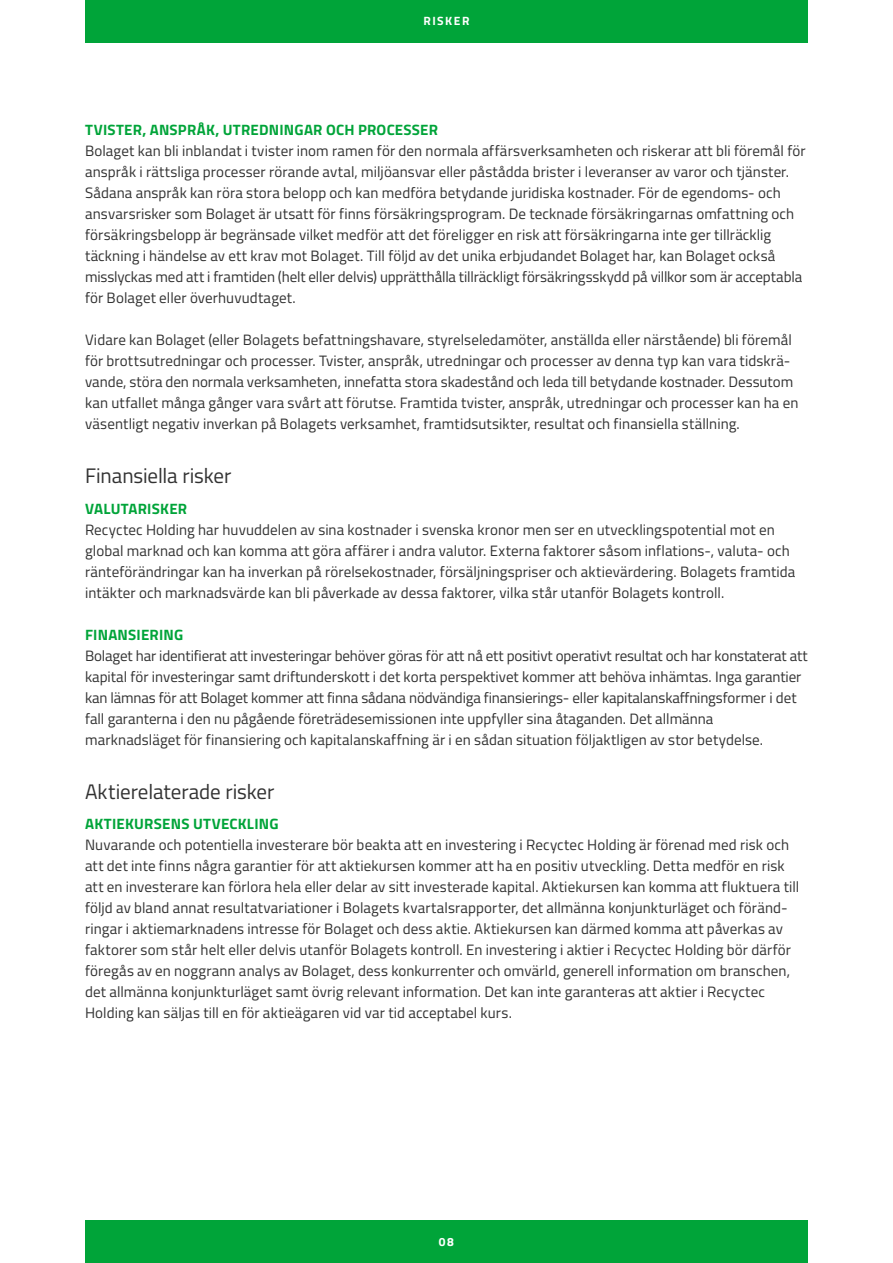
<style>
.page{position:relative;width:893px;height:1263px;background:#fff}
.page>*{position:absolute;margin:0;border:0;box-sizing:border-box;transform-origin:0 0}
.t1{font:21px "Titillium Web";letter-spacing:-.005em;color:#323232}
.t2{font:15px/21px "Titillium Web";letter-spacing:.005em;color:#323232}
.t3{font:700 15px "Titillium Web";letter-spacing:.015em;color:#00a439}
.t4{font:700 12px "Titillium Web";letter-spacing:.125em;color:#fff}
</style>
<div class="page">
<div style="left:85px;top:0;width:723px;height:43px;background:#00a439"></div>
<div style="left:85px;top:1220px;width:723px;height:43px;background:#00a439"></div>
<p class="t4" style="left:423px;top:12px;width:48px">RISKER</p>
<p class="t3" style="left:85px;top:118px;width:354px">TVISTER, ANSPRÅK, UTREDNINGAR OCH PROCESSER</p>
<p class="t2" style="left:85px;top:139px;width:722px">Bolaget kan bli inblandat i tvister inom ramen för den normala affärsverksamheten och riskerar att bli föremål för anspråk i rättsliga processer rörande avtal, miljöansvar eller påstådda brister i leveranser av varor och tjänster.<br>Sådana anspråk kan röra stora belopp och kan medföra betydande juridiska kostnader. För de egendoms- och ansvarsrisker som Bolaget är utsatt för finns försäkringsprogram. De tecknade försäkringarnas omfattning och försäkringsbelopp är begränsade vilket medför att det föreligger en risk att försäkringarna inte ger tillräcklig täckning i händelse av ett krav mot Bolaget. Till följd av det unika erbjudandet Bolaget har, kan Bolaget också misslyckas med att i framtiden (helt eller delvis) upprätthålla tillräckligt försäkringsskydd på villkor som är acceptabla för Bolaget eller överhuvudtaget.</p>
<p class="t2" style="left:85px;top:328px;width:715px">Vidare kan Bolaget (eller Bolagets befattningshavare, styrelseledamöter, anställda eller närstående) bli föremål för brottsutredningar och processer. Tvister, anspråk, utredningar och processer av denna typ kan vara tidskrä&shy;vande, störa den normala verksamheten, innefatta stora skadestånd och leda till betydande kostnader. Dessutom kan utfallet många gånger vara svårt att förutse. Framtida tvister, anspråk, utredningar och processer kan ha en väsentligt negativ inverkan på Bolagets verksamhet, framtidsutsikter, resultat och finansiella ställning.</p>
<h1 class="t1" style="left:85px;top:460px;width:148px">Finansiella risker</h1>
<p class="t3" style="left:85px;top:497px;width:104px">VALUTARISKER</p>
<p class="t2" style="left:85px;top:518px;width:712px">Recyctec Holding har huvuddelen av sina kostnader i svenska kronor men ser en utvecklingspotential mot en global marknad och kan komma att göra affärer i andra valutor. Externa faktorer såsom inflations-, valuta- och ränteförändringar kan ha inverkan på rörelsekostnader, försäljningspriser och aktievärdering. Bolagets framtida intäkter och marknadsvärde kan bli påverkade av dessa faktorer, vilka står utanför Bolagets kontroll.</p>
<p class="t3" style="left:85px;top:623px;width:100px">FINANSIERING</p>
<p class="t2" style="left:85px;top:644px;width:724px">Bolaget har identifierat att investeringar behöver göras för att nå ett positivt operativt resultat och har konstaterat att kapital för investeringar samt driftunderskott i det korta perspektivet kommer att behöva inhämtas. Inga garantier kan lämnas för att Bolaget kommer att finna sådana nödvändiga finansierings- eller kapitalanskaffningsformer i det fall garanterna i den nu pågående företrädesemissionen inte uppfyller sina åtaganden. Det allmänna marknadsläget för finansiering och kapitalanskaffning är i en sådan situation följaktligen av stor betydelse.</p>
<h1 class="t1" style="left:85px;top:776px;width:191px">Aktierelaterade risker</h1>
<p class="t3" style="left:85px;top:813px;width:195px">AKTIEKURSENS UTVECKLING</p>
<p class="t2" style="left:85px;top:834px;width:716px">Nuvarande och potentiella investerare bör beakta att en investering i Recyctec Holding är förenad med risk och att det inte finns några garantier för att aktiekursen kommer att ha en positiv utveckling. Detta medför en risk att en investerare kan förlora hela eller delar av sitt investerade kapital. Aktiekursen kan komma att fluktuera till följd av bland annat resultatvariationer i Bolagets kvartalsrapporter, det allmänna konjunkturläget och föränd&shy;ringar i aktiemarknadens intresse för Bolaget och dess aktie. Aktiekursen kan därmed komma att påverkas av faktorer som står helt eller delvis utanför Bolagets kontroll. En investering i aktier i Recyctec Holding bör därför föregås av en noggrann analys av Bolaget, dess konkurrenter och omvärld, generell information om branschen, det allmänna konjunkturläget samt övrig relevant information. Det kan inte garanteras att aktier i Recyctec Holding kan säljas till en för aktieägaren vid var tid acceptabel kurs.</p>
<p class="t4" style="left:439px;top:1232px;width:16px">08</p>
</div>
